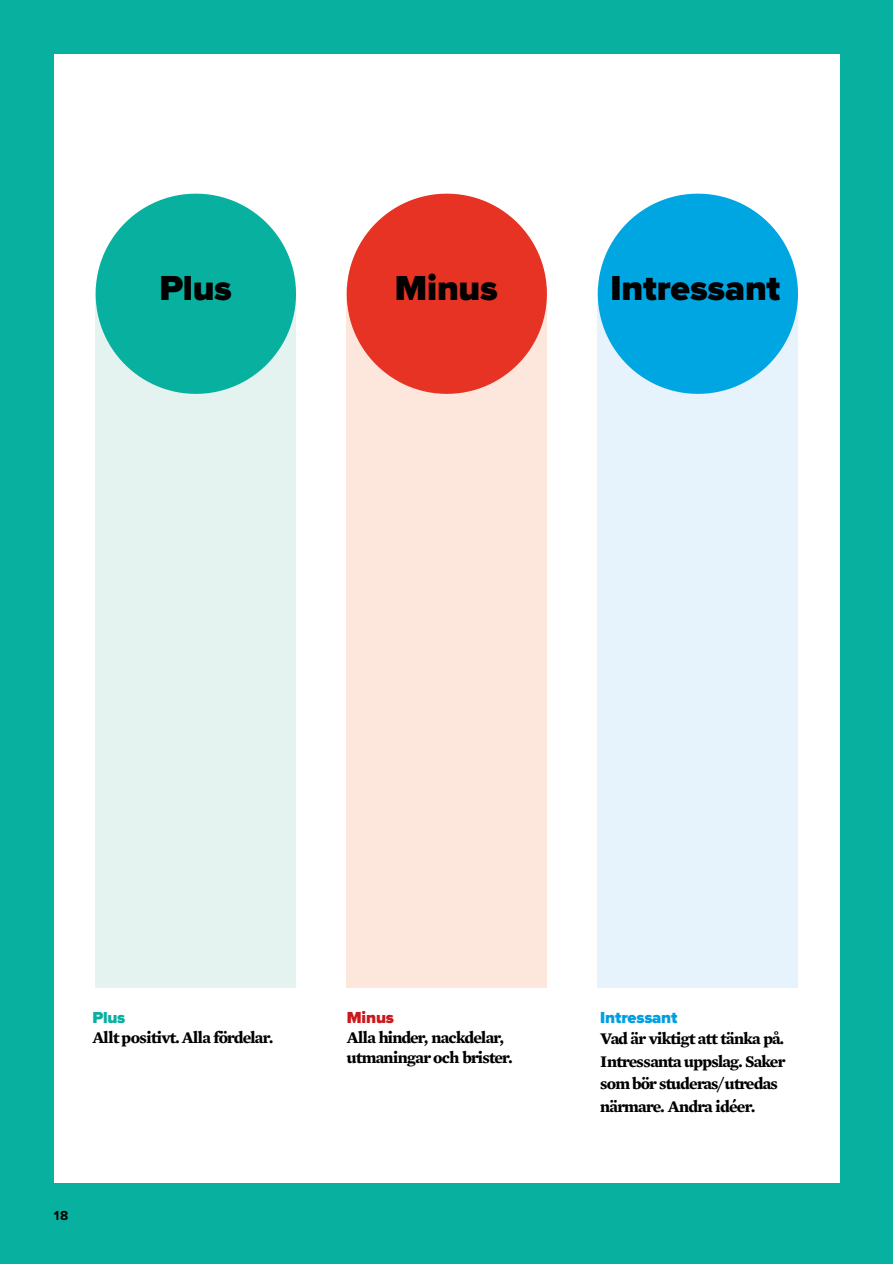
<style>
.page{position:relative;width:893px;height:1264px;background:#fff}
.page>*{position:absolute;margin:0;border:0;box-sizing:border-box;transform-origin:0 0}
.t1{font:900 36px "Proxima Nova";letter-spacing:-.005em;color:#000}
.t2{font:700 16.5px/22.5px "Mercury Text G2";letter-spacing:-.045em;color:#000}
.t3{font:900 16.5px "Proxima Nova";letter-spacing:-.01em;color:#009fe3}
.t4{font:900 16.5px "Proxima Nova";letter-spacing:-.01em;color:#cd1719}
.t5{font:900 16.5px "Proxima Nova";color:#08b0a0}
.t6{font:700 13.5px "Proxima Nova";color:#000}
</style>
<div class="page">
<div style="left:0;top:0;width:892px;height:1263px;background:#08b0a0"></div>
<div style="left:54px;top:54px;width:785px;height:1128px;background:#fff"></div>
<div style="left:96px;top:287px;width:200px;height:699px;background:#e5f3f0"></div>
<div style="left:346px;top:287px;width:201px;height:699px;background:#fde6db"></div>
<div style="left:597px;top:287px;width:201px;height:699px;background:#e6f3fc"></div>
<svg style="left:96px;top:194px;width:200px;height:200px"></svg>
<svg style="left:347px;top:194px;width:200px;height:200px"></svg>
<svg style="left:597px;top:194px;width:201px;height:200px"></svg>
<h2 class="t1" style="left:159px;top:261px;width:74px">Plus</h2>
<p class="t1" style="left:395px;top:261px;width:104px">Minus</p>
<p class="t1" style="left:610px;top:261px;width:171px">Intressant</p>
<p class="t5" style="left:92px;top:1005px;width:34px">Plus</p>
<p class="t2" style="left:92px;top:1025px;width:182px">Allt positivt. Alla fördelar.</p>
<p class="t6" style="left:54px;top:1205px;width:16px">18</p>
<p class="t4" style="left:347px;top:1005px;width:49px">Minus</p>
<p class="t2" style="left:347px;top:1026px;width:167px;line-height:19.8px">Alla hinder, nackdelar, utmaningaroch brister.</p>
<p class="t3" style="left:600px;top:1005px;width:79px">Intressant</p>
<p class="t2" style="left:600px;top:1026px;width:187px">Vad är viktigt att tänka på.<br>Intressanta uppslag. Saker som bör studeras/utredas närmare. Andra idéer.</p>
</div>
